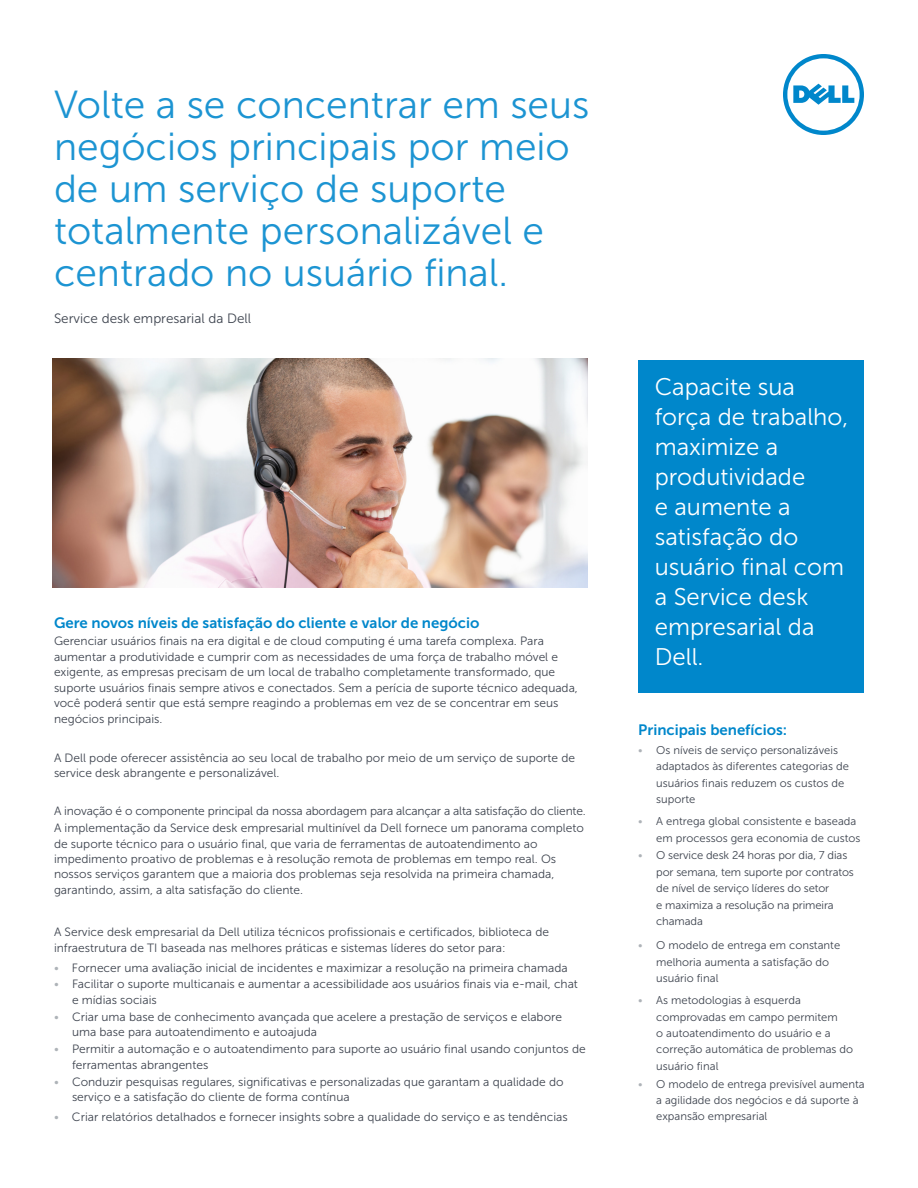
<style>
.page{position:relative;width:918px;height:1188px;background:#fff}
.page>*{position:absolute;margin:0;border:0;box-sizing:border-box;transform-origin:0 0}
.Paragraph_Style4{font:39px/42px "Museo Sans For Dell 300";color:#1c94d2}
.Paragraph_Style1{font:24px/30px "Museo Sans For Dell 300";color:#fff}
.Paragraph_Style6{font:15px "Museo Sans For Dell 700";color:#0087cb}
.Paragraph_Style12{font:15px "Museo Sans For Dell 700";color:#0087cb}
.Paragraph_Style5{font:13.5px "Museo Sans For Dell 300";color:#3e444f}
.Paragraph_Style8{font:12px/15.5px "Museo Sans For Dell 300";color:#3e444f}
.Paragraph_Style7{font:12px/15.5px "Museo Sans For Dell 300";color:#3e444f}
.Paragraph_Style10{font:12px/15.5px "Museo Sans For Dell 300";color:#3e444f}
.Paragraph_Style6-2{font:12px "Museo Sans For Dell 300";letter-spacing:-.015em;color:#3e444f}
.Paragraph_Style9{font:12px/15.5px "Museo Sans For Dell 300";color:#3e444f}
.Paragraph_Style11{font:12px/15.5px "Museo Sans For Dell 300";color:#3e444f}
.Paragraph_Style5-2{font:12px "Museo Sans For Dell 300";color:#3e444f}
.Paragraph_Style10-2{font:11.25px/16.4px "Museo Sans For Dell 300";color:#3e444f}
.Paragraph_Style13{font:11.25px/16.4px "Museo Sans For Dell 300";letter-spacing:-.01em;color:#3e444f}
.Paragraph_Style16{font:11.25px/16.4px "Museo Sans For Dell 300";color:#3e444f}
.Paragraph_Style14{font:11.25px/16.4px "Museo Sans For Dell 300";color:#3e444f}
.s1{color:#aeb3b8}
</style>
<div class="page">
<img style="left:52px;top:358px;width:536px;height:230px">
<svg style="left:783px;top:54px;width:81px;height:81px"></svg>
<div style="left:638px;top:360px;width:226px;height:332px;background:#0087cb"></div>
<p class="Paragraph_Style4" style="left:54px;top:84px;width:537px">Volte a se concentrar em seus negócios principais por meio de um serviço de suporte totalmente personalizável e centrado no usuário final.</p>
<p class="Paragraph_Style5" style="left:54px;top:311px;width:199px">Service desk empresarial da Dell</p>
<p class="Paragraph_Style6" style="left:54px;top:615px;width:427px">Gere novos níveis de satisfação do cliente e valor de negócio</p>
<p class="Paragraph_Style7" style="left:54px;top:634px;width:525px">Gerenciar usuários finais na era digital e de cloud computing é uma tarefa complexa. Para aumentar a produtividade e cumprir com as necessidades de uma força de trabalho móvel e exigente, as empresas precisam de um local de trabalho completamente transformado, que suporte usuários finais sempre ativos e conectados. Sem a perícia de suporte técnico adequada, você poderá sentir que está sempre reagindo a problemas em vez de se concentrar em seus negócios principais.</p>
<p class="Paragraph_Style8" style="left:54px;top:750px;width:523px">A Dell pode oferecer assistência ao seu local de trabalho por meio de um serviço de suporte de service desk abrangente e personalizável.</p>
<p class="Paragraph_Style6-2" style="left:54px;top:805px;width:533px">A inovação é o componente principal da nossa abordagem para alcançar a alta satisfação do cliente.</p>
<p class="Paragraph_Style8" style="left:54px;top:820px;width:532px">A implementação da Service desk empresarial multinível da Dell fornece um panorama completo de suporte técnico para o usuário final, que varia de ferramentas de autoatendimento ao impedimento proativo de problemas e à resolução remota de problemas em tempo real. Os nossos serviços garantem que a maioria dos problemas seja resolvida na primeira chamada, garantindo, assim, a alta satisfação do cliente.</p>
<p class="Paragraph_Style9" style="left:54px;top:924px;width:497px">A Service desk empresarial da Dell utiliza técnicos profissionais e certificados, biblioteca de infraestrutura de TI baseada nas melhores práticas e sistemas líderes do setor para:</p>
<p class="Paragraph_Style6-2" style="left:54px;top:961px;width:515px"><span class="s1">•</span> Fornecer uma avaliação inicial de incidentes e maximizar a resolução na primeira chamada</p>
<p class="Paragraph_Style10" style="left:72px;top:977px;width:507px;text-indent:-18px"><span class="s1">•</span> Facilitar o suporte multicanais e aumentar a acessibilidade aos usuários finais via e-mail, chat e mídias sociais</p>
<p class="Paragraph_Style10" style="left:72px;top:1009px;width:491px;text-indent:-18px"><span class="s1">•</span> Criar uma base de conhecimento avançada que acelere a prestação de serviços e elabore uma base para autoatendimento e autoajuda</p>
<p class="Paragraph_Style10" style="left:72px;top:1042px;width:515px;text-indent:-18px"><span class="s1">•</span> Permitir a automação e o autoatendimento para suporte ao usuário final usando conjuntos de ferramentas abrangentes</p>
<p class="Paragraph_Style11" style="left:72px;top:1074px;width:493px;text-indent:-18px"><span class="s1">•</span> Conduzir pesquisas regulares, significativas e personalizadas que garantam a qualidade do serviço e a satisfação do cliente de forma contínua</p>
<p class="Paragraph_Style5-2" style="left:54px;top:1110px;width:515px"><span class="s1">•</span> Criar relatórios detalhados e fornecer insights sobre a qualidade do serviço e as tendências</p>
<p class="Paragraph_Style1" style="left:655px;top:372px;width:195px">Capacite sua força de trabalho, maximize a produtividade<br>e aumente a satisfação do usuário final com a Service desk empresarial da<br>Dell.</p>
<p class="Paragraph_Style12" style="left:638px;top:721px;width:150px">Principais benefícios:</p>
<p class="Paragraph_Style10-2" style="left:656px;top:742px;width:194px;text-indent:-18px"><span class="s1">•</span> Os níveis de serviço personalizáveis adaptados às diferentes categorias de usuários finais reduzem os custos de suporte</p>
<p class="Paragraph_Style10-2" style="left:656px;top:813px;width:206px;text-indent:-18px"><span class="s1">•</span> A entrega global consistente e baseada em processos gera economia de custos</p>
<p class="Paragraph_Style13" style="left:656px;top:848px;width:199px;text-indent:-18px"><span class="s1">•</span> O service desk 24 horas por dia, 7 dias por semana, tem suporte por contratos de nível de serviço líderes do setor<br>e maximiza a resolução na primeira chamada</p>
<p class="Paragraph_Style14" style="left:656px;top:937px;width:186px;text-indent:-18px"><span class="s1">•</span> O modelo de entrega em constante melhoria aumenta a satisfação do usuário final</p>
<p class="Paragraph_Style10-2" style="left:656px;top:992px;width:199px;text-indent:-18px"><span class="s1">•</span> As metodologias à esquerda comprovadas em campo permitem<br>o autoatendimento do usuário e a correção automática de problemas do usuário final</p>
<p class="Paragraph_Style16" style="left:656px;top:1076px;width:210px;text-indent:-18px"><span class="s1">•</span> O modelo de entrega previsível aumenta a agilidade dos negócios e dá suporte à expansão empresarial</p>
</div>
